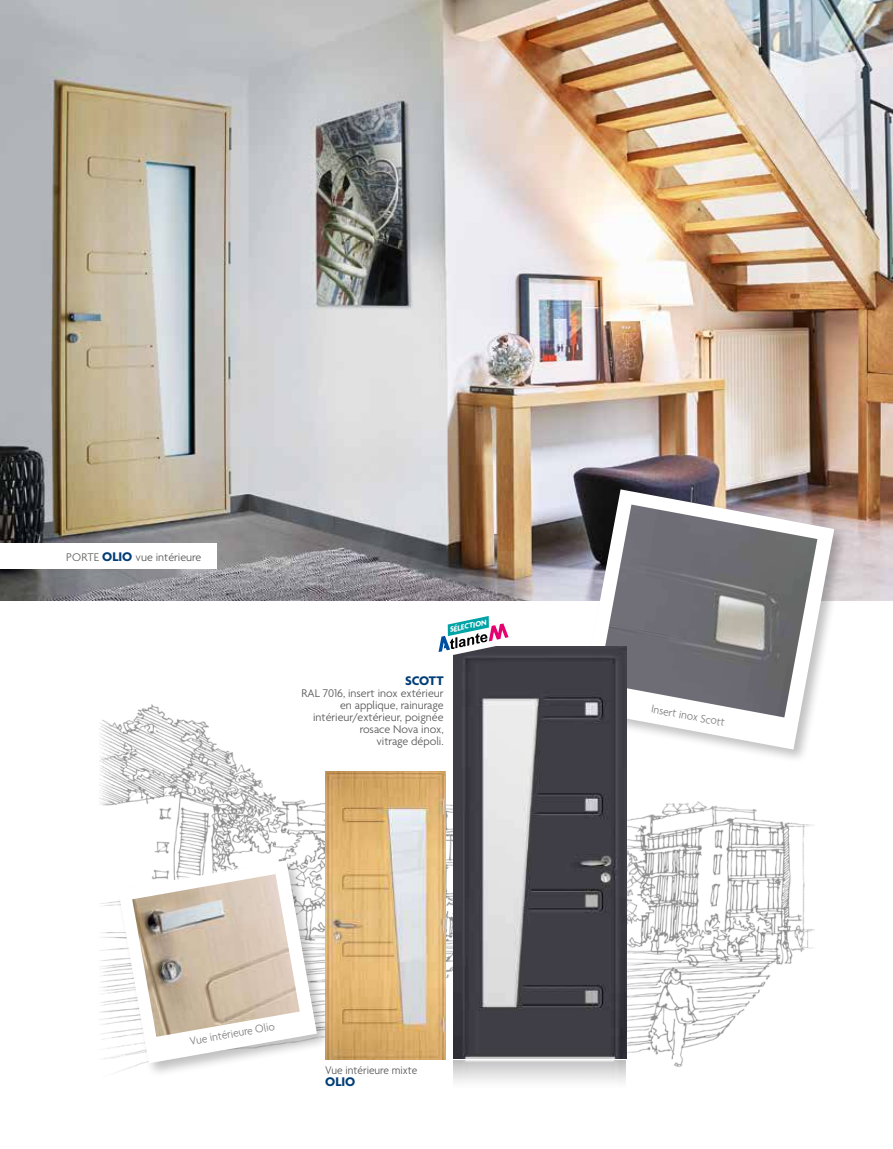
<style>
.page{position:relative;width:893px;height:1149px;background:#fff}
.page>*{position:absolute;margin:0;border:0;box-sizing:border-box;transform-origin:0 0}
.t1{font:700 13.5px "Agenda";color:#003d76}
.t2{font:300 12px/12px "Agenda";color:#565655;text-align:right}
.t3{font:300 12px "Agenda";color:#7d7d7c;scale:.95 1}
.t4{font:300 12px "Agenda";color:#565655;scale:.95 1}
.t5{font:italic 700 8.1px "Agenda";color:#fff}
.s1{color:#626261}
.s2{font-weight:700;font-size:13.5px;color:#003d76}
</style>
<div class="page">
<img style="left:0;top:0;width:893px;height:600px">
<div style="left:0;top:543px;width:217px;height:26px;background:#fff"></div>
<img style="left:99px;top:678px;width:404px;height:404px">
<img style="left:617px;top:796px;width:198px;height:286px">
<img style="left:325px;top:771px;width:121px;height:287px">
<div style="left:577px;top:487px;width:272px;height:277px;background:#000;opacity:.25"></div>
<svg style="left:580px;top:489px;width:254px;height:260px"></svg>
<img style="left:598px;top:504px;width:219px;height:213px">
<div style="left:116px;top:857px;width:215px;height:220px;background:#000;opacity:.25"></div>
<svg style="left:118px;top:859px;width:199px;height:203px"></svg>
<img style="left:132px;top:873px;width:168px;height:163px">
<img style="left:454px;top:1060px;width:171px;height:23px">
<img style="left:454px;top:646px;width:172px;height:411px">
<svg style="left:438px;top:616px;width:90px;height:43px"></svg>
<p class="t2" style="left:66px;top:552px;width:137px"><span class="s1">PORTE</span> <span class="s2">OLIO</span> vue intérieure</p>
<p class="t5" style="left:449px;top:625px;width:39px;rotate:-12deg">SÉLECTION</p>
<p class="t1" style="left:405px;top:673px;width:40px">SCOTT</p>
<p class="t2" style="left:301px;top:687px;width:144px">RAL 7016, insert inox extérieur en applique, rainurage intérieur/extérieur, poignée rosace Nova inox,<br>vitrage dépoli.</p>
<p class="t3" style="left:189px;top:1034px;width:92px;rotate:-10deg">Vue intérieure Olio</p>
<p class="t4" style="left:325px;top:1063px;width:98px">Vue intérieure mixte</p>
<p class="t1" style="left:325px;top:1074px;width:32px">OLIO</p>
<p class="t3" style="left:653px;top:701px;width:80px;rotate:11deg">Insert inox Scott</p>
</div>
